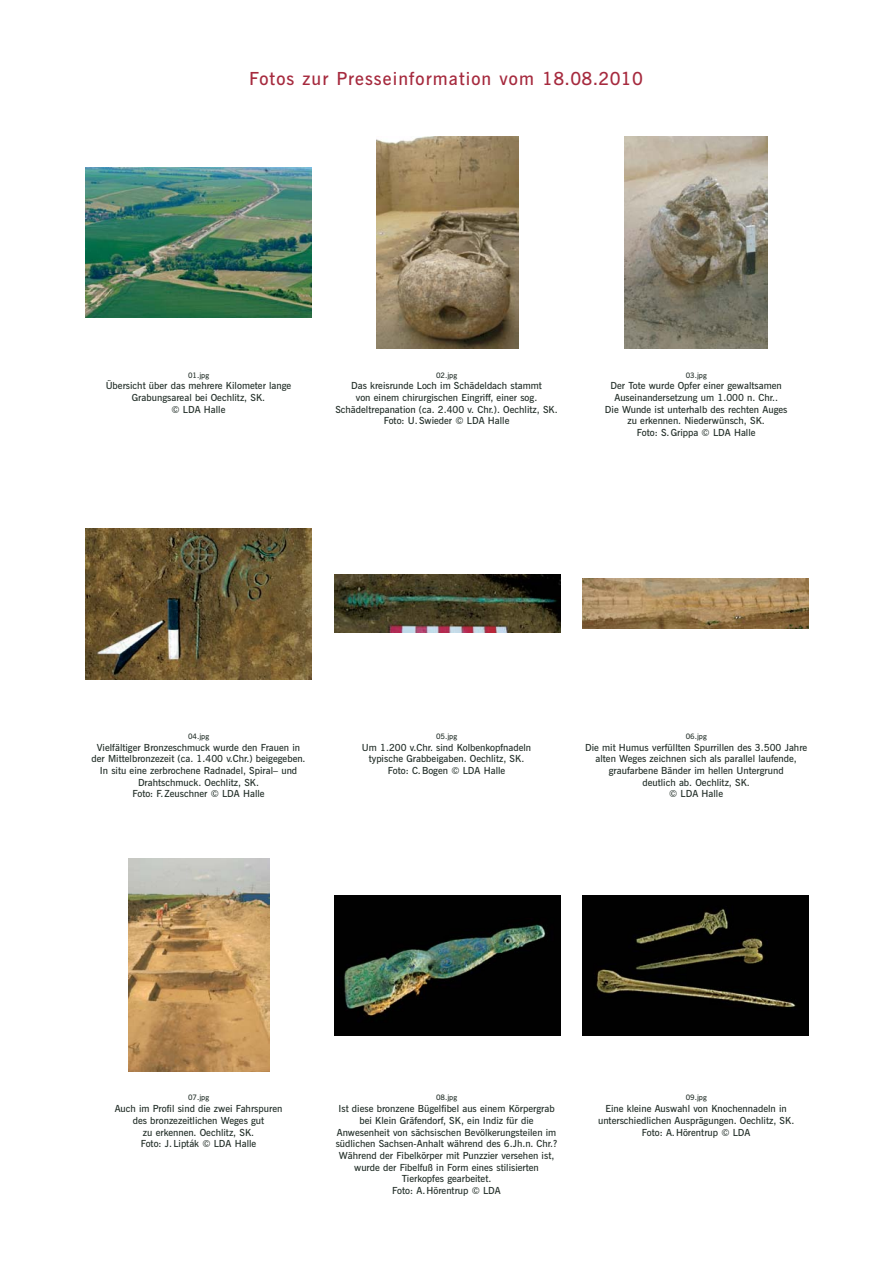
<style>
.page{position:relative;width:893px;height:1263px;background:#fff}
.page>*{position:absolute;margin:0;border:0;box-sizing:border-box;transform-origin:0 0}
.t1{font:600 18px "News Gothic BT";letter-spacing:.06em;color:#a62a3e}
.t2{font:600 9.75px/11.7px "News Gothic BT";color:#232f29;text-align:center}
.t3{font:600 7.5px "News Gothic BT";color:#232f29}
</style>
<div class="page">
<img style="left:86px;top:167px;width:226px;height:151px">
<img style="left:376px;top:136px;width:142px;height:213px">
<img style="left:624px;top:136px;width:143px;height:213px">
<img style="left:86px;top:528px;width:226px;height:151px">
<img style="left:334px;top:575px;width:226px;height:58px">
<img style="left:583px;top:579px;width:226px;height:50px">
<img style="left:128px;top:859px;width:141px;height:212px">
<img style="left:334px;top:895px;width:226px;height:140px">
<img style="left:583px;top:895px;width:226px;height:140px">
<h1 class="t1" style="left:249px;top:72px;width:395px">Fotos zur Presseinformation vom 18.08.2010</h1>
<p class="t3" style="left:188px;top:372px;width:23px">01.jpg</p>
<p class="t2" style="left:106px;top:381px;width:187px">Übersicht über das mehrere Kilometer lange<br>Grabungsareal bei Oechlitz, SK.<br>© LDA Halle</p>
<p class="t3" style="left:436px;top:372px;width:23px">02.jpg</p>
<p class="t2" style="left:335px;top:381px;width:224px">Das kreisrunde Loch im Schädeldach stammt<br>von einem chirurgischen Eingriff, einer sog.<br>Schädeltrepanation (ca. 2.400 v. Chr.). Oechlitz, SK.<br>Foto: U.Swieder © LDA Halle</p>
<p class="t3" style="left:685px;top:372px;width:23px">03.jpg</p>
<p class="t2" style="left:605px;top:381px;width:184px">Der Tote wurde Opfer einer gewaltsamen Auseinandersetzung um 1.000 n. Chr..<br>Die Wunde ist unterhalb des rechten Auges zu erkennen. Niederwünsch, SK.<br>Foto: S.Grippa © LDA Halle</p>
<p class="t3" style="left:188px;top:734px;width:23px">04.jpg</p>
<p class="t2" style="left:92px;top:742px;width:215px">Vielfältiger Bronzeschmuck wurde den Frauen in der Mittelbronzezeit (ca. 1.400 v.Chr.) beigegeben.<br>In situ eine zerbrochene Radnadel, Spiral– und Drahtschmuck. Oechlitz, SK.<br>Foto: F.Zeuschner © LDA Halle</p>
<p class="t3" style="left:436px;top:734px;width:23px">05.jpg</p>
<p class="t2" style="left:362px;top:742px;width:171px">Um 1.200 v.Chr. sind Kolbenkopfnadeln typische Grabbeigaben. Oechlitz, SK.<br>Foto: C.Bogen © LDA Halle</p>
<p class="t3" style="left:685px;top:734px;width:23px">06.jpg</p>
<p class="t2" style="left:585px;top:742px;width:224px">Die mit Humus verfüllten Spurrillen des 3.500 Jahre alten Weges zeichnen sich als parallel laufende, graufarbene Bänder im hellen Untergrund<br>deutlich ab. Oechlitz, SK.<br>© LDA Halle</p>
<p class="t3" style="left:188px;top:1095px;width:23px">07.jpg</p>
<p class="t2" style="left:115px;top:1104px;width:169px">Auch im Profil sind die zwei Fahrspuren des bronzezeitlichen Weges gut<br>zu erkennen. Oechlitz, SK.<br>Foto: J.Lipták © LDA Halle</p>
<p class="t3" style="left:436px;top:1095px;width:23px">08.jpg</p>
<p class="t2" style="left:335px;top:1104px;width:223px">Ist diese bronzene Bügelfibel aus einem Körpergrab bei Klein Gräfendorf, SK, ein Indiz für die Anwesenheit von sächsischen Bevölkerungsteilen im südlichen Sachsen-Anhalt während des 6.Jh.n. Chr.?<br>Während der Fibelkörper mit Punzzier versehen ist, wurde der Fibelfuß in Form eines stilisierten Tierkopfes gearbeitet.<br>Foto: A.Hörentrup © LDA</p>
<p class="t3" style="left:685px;top:1095px;width:23px">09.jpg</p>
<p class="t2" style="left:598px;top:1104px;width:198px">Eine kleine Auswahl von Knochennadeln in unterschiedlichen Ausprägungen. Oechlitz, SK.<br>Foto: A.Hörentrup © LDA</p>
</div>
